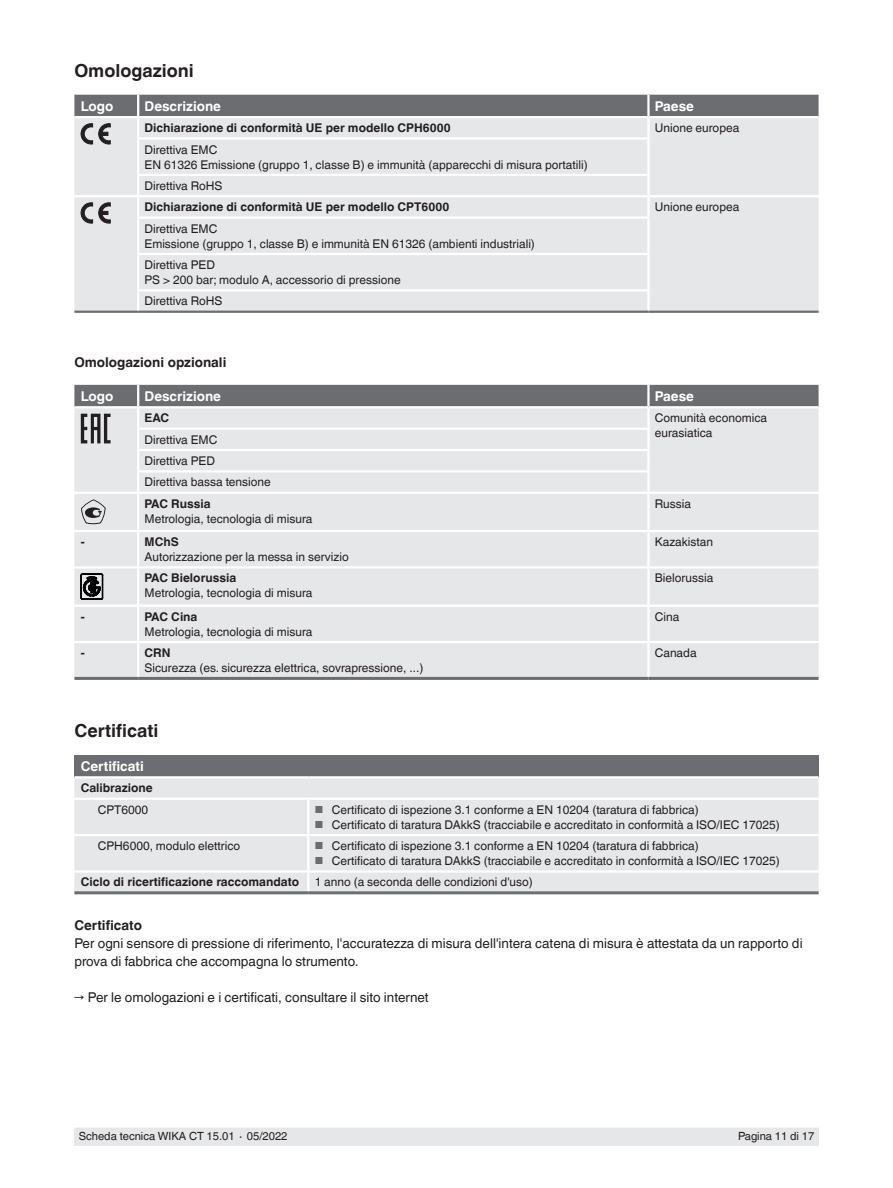
<style>
.page{position:relative;width:893px;height:1188px;background:#fff}
.page>*{position:absolute;margin:0;border:0;box-sizing:border-box;transform-origin:0 0}
.t1{font:700 18px "Helvetica World";color:#231f20}
.t2{font:13.5px/18px "Helvetica World";color:#231f20}
.t3{font:700 13.5px "Helvetica World";color:#fff}
.t4{font:700 13.5px "Helvetica World";color:#231f20}
.t5{font:12px/15px "Helvetica World";color:#231f20}
.t6{font:700 12px "Helvetica World";color:#231f20}
.t7{font:11.25px "Helvetica World";color:#231f20}
.s1{font-size:10.2px;color:#6c6d70}
</style>
<div class="page">
<div style="left:74px;top:1128px;width:745px;height:17px;background:#e6e7e9"></div>
<div style="left:74px;top:144px;width:745px;height:167px;background:#e6e7e9"></div>
<hr style="left:74px;top:311px;width:64px;height:2px;background:#6c6d70">
<hr style="left:648px;top:311px;width:171px;height:2px;background:#6c6d70">
<hr style="left:137px;top:140px;width:2px;height:34px;background:#fff">
<hr style="left:74px;top:195px;width:64px;height:2px;background:#fff">
<svg style="left:137px;top:176px;width:2px;height:40px"></svg>
<hr style="left:137px;top:219px;width:2px;height:34px;background:#fff">
<hr style="left:137px;top:255px;width:2px;height:34px;background:#fff">
<hr style="left:137px;top:291px;width:2px;height:20px;background:#fff">
<hr style="left:647px;top:140px;width:3px;height:34px;background:#fff">
<hr style="left:137px;top:174px;width:513px;height:2px;background:#fff">
<hr style="left:647px;top:176px;width:3px;height:19px;background:#fff">
<hr style="left:648px;top:195px;width:171px;height:2px;background:#fff">
<hr style="left:647px;top:197px;width:3px;height:19px;background:#fff">
<hr style="left:647px;top:219px;width:3px;height:34px;background:#fff">
<hr style="left:647px;top:255px;width:3px;height:34px;background:#fff">
<hr style="left:647px;top:291px;width:3px;height:20px;background:#fff">
<hr style="left:137px;top:216px;width:513px;height:3px;background:#fff">
<hr style="left:137px;top:253px;width:513px;height:2px;background:#fff">
<hr style="left:137px;top:289px;width:513px;height:2px;background:#fff">
<hr style="left:138px;top:311px;width:510px;height:2px;background:#6c6d70">
<hr style="left:138px;top:195px;width:510px;height:2px;background:#fff">
<svg style="left:74px;top:95px;width:745px;height:49px;background:#b2b3b5"></svg>
<svg style="left:81px;top:203px;width:12px;height:20px"></svg>
<svg style="left:99px;top:203px;width:11px;height:20px"></svg>
<div style="left:74px;top:385px;width:745px;height:21px;background:#6c6d70"></div>
<div style="left:74px;top:408px;width:745px;height:269px;background:#e6e7e9"></div>
<hr style="left:138px;top:492px;width:510px;height:2px;background:#fff">
<hr style="left:137px;top:643px;width:2px;height:34px;background:#fff">
<hr style="left:647px;top:643px;width:3px;height:34px;background:#fff">
<hr style="left:137px;top:569px;width:2px;height:36px;background:#fff">
<hr style="left:647px;top:569px;width:3px;height:36px;background:#fff">
<hr style="left:138px;top:641px;width:510px;height:2px;background:#fff">
<hr style="left:648px;top:641px;width:171px;height:2px;background:#fff">
<hr style="left:74px;top:641px;width:64px;height:2px;background:#fff">
<hr style="left:137px;top:428px;width:513px;height:2px;background:#fff">
<hr style="left:137px;top:449px;width:513px;height:2px;background:#fff">
<hr style="left:137px;top:470px;width:513px;height:3px;background:#fff">
<hr style="left:74px;top:492px;width:64px;height:2px;background:#fff">
<hr style="left:648px;top:492px;width:171px;height:2px;background:#fff">
<hr style="left:74px;top:566px;width:64px;height:3px;background:#fff">
<hr style="left:138px;top:566px;width:510px;height:3px;background:#fff">
<hr style="left:648px;top:566px;width:171px;height:3px;background:#fff">
<hr style="left:74px;top:605px;width:64px;height:2px;background:#fff">
<hr style="left:138px;top:605px;width:510px;height:2px;background:#fff">
<hr style="left:137px;top:607px;width:2px;height:34px;background:#fff">
<hr style="left:648px;top:605px;width:171px;height:2px;background:#fff">
<hr style="left:647px;top:607px;width:3px;height:34px;background:#fff">
<hr style="left:74px;top:530px;width:64px;height:2px;background:#fff">
<hr style="left:138px;top:530px;width:510px;height:2px;background:#fff">
<hr style="left:137px;top:532px;width:2px;height:34px;background:#fff">
<hr style="left:648px;top:530px;width:171px;height:2px;background:#fff">
<hr style="left:647px;top:532px;width:3px;height:34px;background:#fff">
<hr style="left:647px;top:408px;width:3px;height:20px;background:#fff">
<hr style="left:647px;top:430px;width:3px;height:19px;background:#fff">
<hr style="left:647px;top:451px;width:3px;height:19px;background:#fff">
<hr style="left:647px;top:473px;width:3px;height:19px;background:#fff">
<hr style="left:137px;top:408px;width:2px;height:20px;background:#fff">
<svg style="left:137px;top:430px;width:2px;height:62px"></svg>
<hr style="left:74px;top:677px;width:64px;height:3px;background:#6c6d70">
<hr style="left:138px;top:677px;width:510px;height:3px;background:#6c6d70">
<hr style="left:648px;top:677px;width:171px;height:3px;background:#6c6d70">
<hr style="left:137px;top:385px;width:2px;height:21px;background:#fff">
<hr style="left:647px;top:385px;width:3px;height:21px;background:#fff">
<hr style="left:647px;top:494px;width:3px;height:36px;background:#fff">
<hr style="left:137px;top:494px;width:2px;height:36px;background:#fff">
<svg style="left:81px;top:414px;width:30px;height:29px"></svg>
<svg style="left:81px;top:499px;width:25px;height:26px"></svg>
<svg style="left:81px;top:574px;width:22px;height:26px"></svg>
<div style="left:74px;top:755px;width:745px;height:22px;background:#6c6d70"></div>
<div style="left:74px;top:778px;width:745px;height:113px;background:#e6e7e9"></div>
<hr style="left:74px;top:776px;width:234px;height:2px;background:#fff">
<hr style="left:308px;top:776px;width:511px;height:2px;background:#fff">
<hr style="left:74px;top:798px;width:235px;height:2px;background:#fff">
<hr style="left:307px;top:800px;width:2px;height:34px;background:#fff">
<hr style="left:74px;top:834px;width:235px;height:2px;background:#fff">
<hr style="left:307px;top:836px;width:2px;height:34px;background:#fff">
<hr style="left:74px;top:870px;width:235px;height:3px;background:#fff">
<svg style="left:307px;top:873px;width:2px;height:18px"></svg>
<hr style="left:309px;top:798px;width:510px;height:2px;background:#fff">
<hr style="left:309px;top:834px;width:510px;height:2px;background:#fff">
<hr style="left:309px;top:870px;width:510px;height:3px;background:#fff">
<hr style="left:74px;top:891px;width:234px;height:3px;background:#6c6d70">
<hr style="left:308px;top:891px;width:511px;height:3px;background:#6c6d70">
<h1 class="t1" style="left:74px;top:60px;width:121px">Omologazioni</h1>
<p class="t3" style="left:81px;top:98px;width:34px">Logo</p>
<p class="t3" style="left:145px;top:98px;width:78px">Descrizione</p>
<p class="t3" style="left:655px;top:98px;width:41px">Paese</p>
<p class="t6" style="left:145px;top:121px;width:308px">Dichiarazione di conformità UE per modello CPH6000</p>
<p class="t5" style="left:655px;top:120px;width:86px">Unione europea</p>
<p class="t5" style="left:145px;top:142px;width:445px">Direttiva EMC<br>EN 61326 Emissione (gruppo 1, classe B) e immunità (apparecchi di misura portatili)</p>
<p class="t5" style="left:145px;top:178px;width:79px">Direttiva RoHS</p>
<p class="t6" style="left:145px;top:200px;width:306px">Dichiarazione di conformità UE per modello CPT6000</p>
<p class="t5" style="left:655px;top:200px;width:86px">Unione europea</p>
<p class="t5" style="left:145px;top:221px;width:392px">Direttiva EMC<br>Emissione (gruppo 1, classe B) e immunità EN 61326 (ambienti industriali)</p>
<p class="t5" style="left:145px;top:257px;width:258px">Direttiva PED<br>PS &gt; 200 bar; modulo A, accessorio di pressione</p>
<p class="t5" style="left:145px;top:294px;width:79px">Direttiva RoHS</p>
<p class="t4" style="left:74px;top:354px;width:154px">Omologazioni opzionali</p>
<p class="t3" style="left:81px;top:388px;width:34px">Logo</p>
<p class="t3" style="left:145px;top:388px;width:78px">Descrizione</p>
<p class="t3" style="left:655px;top:388px;width:41px">Paese</p>
<p class="t6" style="left:145px;top:411px;width:26px">EAC</p>
<p class="t5" style="left:655px;top:411px;width:114px">Comunità economica eurasiatica</p>
<p class="t5" style="left:145px;top:429px;width:128px;line-height:21.3px">Direttiva EMC<br>Direttiva PED<br>Direttiva bassa tensione</p>
<p class="t6" style="left:145px;top:497px;width:68px">PAC Russia</p>
<p class="t5" style="left:145px;top:511px;width:169px">Metrologia, tecnologia di misura</p>
<p class="t5" style="left:655px;top:496px;width:38px">Russia</p>
<p class="t6" style="left:81px;top:535px;width:5px">-</p>
<p class="t6" style="left:145px;top:535px;width:36px">MChS</p>
<p class="t5" style="left:145px;top:549px;width:206px">Autorizzazione per la messa in servizio</p>
<p class="t5" style="left:655px;top:534px;width:60px">Kazakistan</p>
<p class="t6" style="left:145px;top:571px;width:93px">PAC Bielorussia</p>
<p class="t5" style="left:145px;top:586px;width:169px">Metrologia, tecnologia di misura</p>
<p class="t5" style="left:655px;top:571px;width:60px">Bielorussia</p>
<p class="t6" style="left:81px;top:610px;width:5px">-</p>
<p class="t6" style="left:145px;top:610px;width:54px">PAC Cina</p>
<p class="t5" style="left:145px;top:624px;width:169px">Metrologia, tecnologia di misura</p>
<p class="t5" style="left:655px;top:609px;width:26px">Cina</p>
<p class="t6" style="left:81px;top:646px;width:5px">-</p>
<p class="t6" style="left:145px;top:646px;width:27px">CRN</p>
<p class="t5" style="left:145px;top:660px;width:280px">Sicurezza (es. sicurezza elettrica, sovrapressione, ...)</p>
<p class="t5" style="left:655px;top:645px;width:43px">Canada</p>
<h1 class="t1" style="left:74px;top:720px;width:86px">Certificati</h1>
<p class="t3" style="left:81px;top:758px;width:65px">Certificati</p>
<p class="t6" style="left:81px;top:781px;width:73px">Calibrazione</p>
<p class="t5" style="left:98px;top:802px;width:52px">CPT6000</p>
<p class="t5" style="left:315px;top:802px;width:386px"><span class="s1">■</span> Certificato di ispezione 3.1 conforme a EN 10204 (taratura di fabbrica)</p>
<p class="t5" style="left:315px;top:817px;width:466px"><span class="s1">■</span> Certificato di taratura DAkkS (tracciabile e accreditato in conformità a ISO/IEC 17025)</p>
<p class="t5" style="left:98px;top:838px;width:144px">CPH6000, modulo elettrico</p>
<p class="t5" style="left:315px;top:838px;width:386px"><span class="s1">■</span> Certificato di ispezione 3.1 conforme a EN 10204 (taratura di fabbrica)</p>
<p class="t5" style="left:315px;top:853px;width:466px"><span class="s1">■</span> Certificato di taratura DAkkS (tracciabile e accreditato in conformità a ISO/IEC 17025)</p>
<p class="t6" style="left:81px;top:875px;width:220px">Ciclo di ricertificazione raccomandato</p>
<p class="t5" style="left:315px;top:875px;width:220px">1 anno (a seconda delle condizioni d'uso)</p>
<p class="t4" style="left:74px;top:918px;width:69px">Certificato</p>
<p class="t2" style="left:74px;top:935px;width:730px">Per ogni sensore di pressione di riferimento, l'accuratezza di misura dell'intera catena di misura è attestata da un rapporto di prova di fabbrica che accompagna lo strumento.</p>
<p class="t2" style="left:74px;top:989px;width:356px">→ Per le omologazioni e i certificati, consultare il sito internet</p>
<p class="t7" style="left:79px;top:1130px;width:210px">Scheda tecnica WIKA CT 15.01 ∙ 05/2022</p>
<p class="t7" style="left:738px;top:1130px;width:78px">Pagina 11 di 17</p>
</div>
